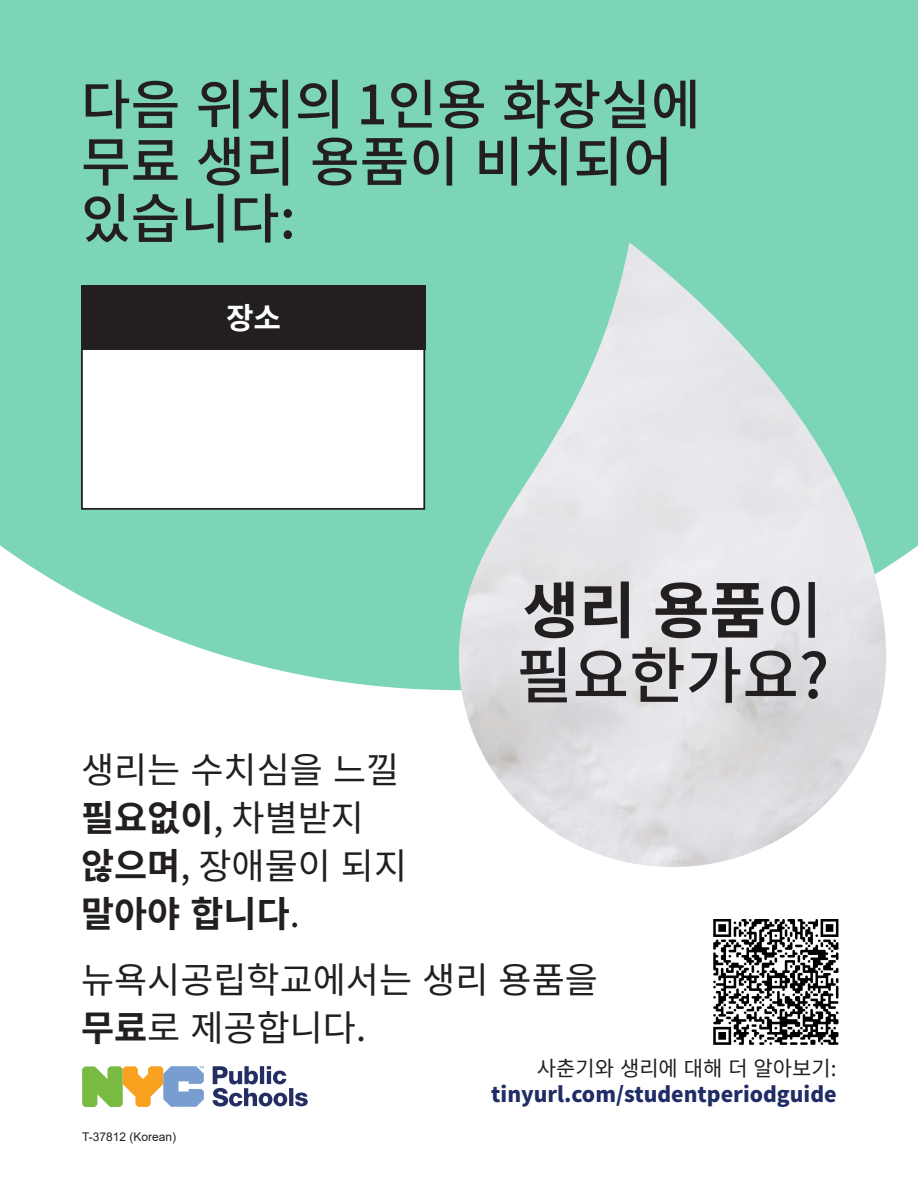
<style>
.page{position:relative;width:918px;height:1188px;background:#fff}
.page>*{position:absolute;margin:0;border:0;box-sizing:border-box;transform-origin:0 0}
.Header_1{font:500 61.5px/65.2px "Noto Sans CJ Kkr";color:#231f20}
.Header_1-2{font:500 54px/57px "Noto Sans CJ Kkr";color:#231f20}
.Header_1-3{font:36px/48px "Noto Sans CJ Kkr";color:#231f20}
.Subheader{font:700 30px "Noto Sans CJ Kkr";color:#fff}
.Header_1-4{font:900 21px/25.2px "Noto Sans CJ Kkr";color:#202c65;text-align:right}
.t1{font:12px "Arial";color:#231f20}
.s1{font-weight:700}
.s2{font-weight:400;color:#231f20}
</style>
<div class="page">
<div style="left:0;top:0;width:918px;height:690px;background:#7cd5b7"></div>
<svg style="left:82px;top:1066px;width:122px;height:41px"></svg>
<svg style="left:213px;top:1066px;width:74px;height:41px"></svg>
<svg style="left:289px;top:1088px;width:4px;height:18px"></svg>
<svg style="left:295px;top:1093px;width:13px;height:13px"></svg>
<img style="left:459px;top:243px;width:427px;height:624px">
<div style="left:82px;top:286px;width:342px;height:223px;background:#fff"></div>
<div style="left:81px;top:285px;width:344px;height:225px;border:2px solid #231f20"></div>
<div style="left:82px;top:285px;width:343px;height:65px;background:#231f20"></div>
<img style="left:713px;top:919px;width:126px;height:126px">
<h1 class="Header_1-2" style="left:81px;top:77px;width:621px">다음 위치의 1인용 화장실에 무료 생리 용품이 비치되어 있습니다:</h1>
<h2 class="Subheader" style="left:226px;top:302px;width:57px">장소</h2>
<h1 class="Header_1" style="left:516px;top:579px;width:315px"><span class="s1">생리 용품</span>이 필요한가요?</h1>
<h1 class="Header_1-3" style="left:81px;top:746px;width:328px">생리는 수치심을 느낄 <span class="s1">필요없이</span>, 차별받지 <span class="s1">않으며</span>, 장애물이 되지 <span class="s1">말아야 합니다</span>.</h1>
<h1 class="Header_1-3" style="left:81px;top:957px;width:518px">뉴욕시공립학교에서는 생리 용품을 <span class="s1">무료</span>로 제공합니다.</h1>
<p class="t1" style="left:82px;top:1128px;width:96px">T-37812 (Korean)</p>
<h1 class="Header_1-4" style="left:491px;top:1057px;width:347px"><span class="s2">사춘기와 생리에 대해 더 알아보기: </span>tinyurl.com/studentperiodguide</h1>
</div>
